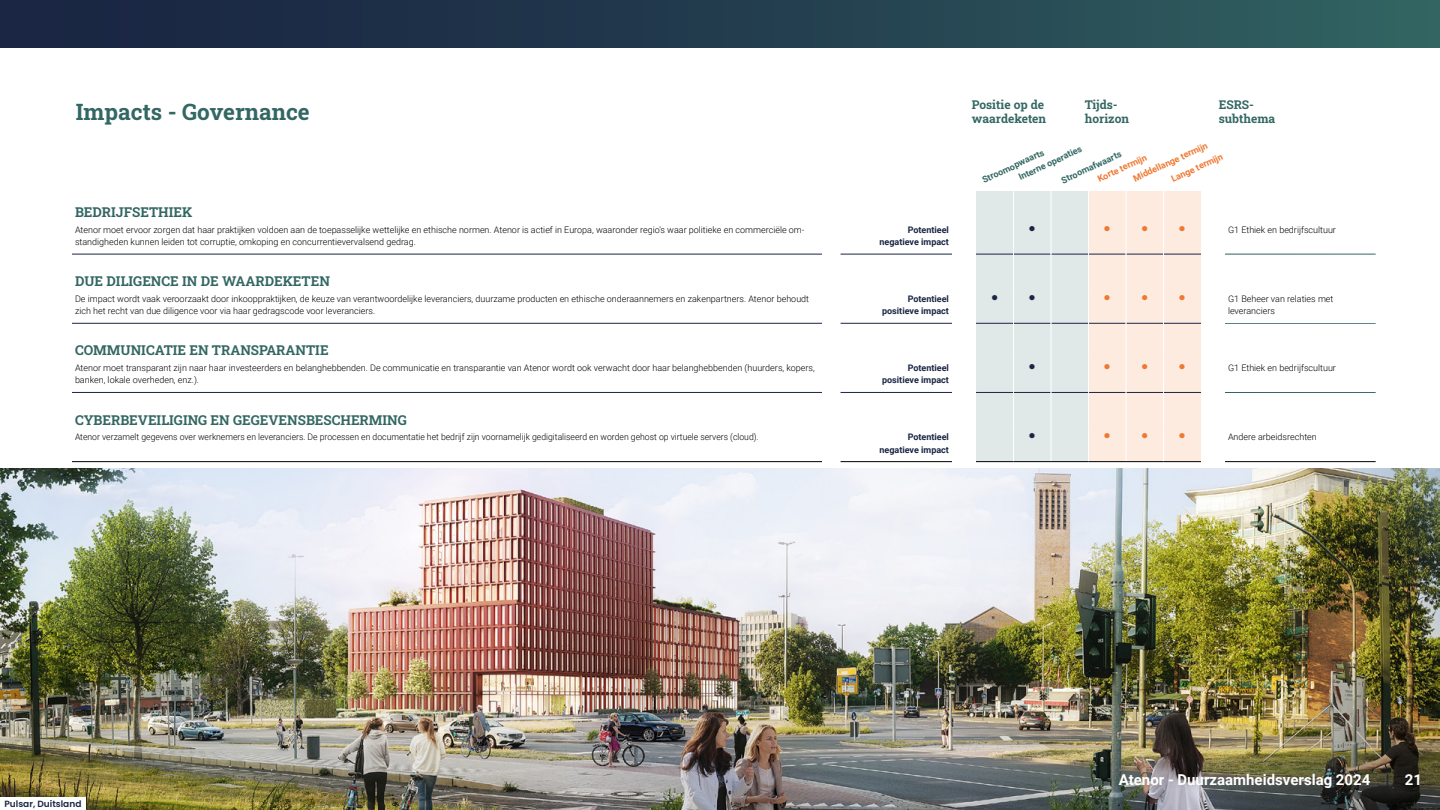
<style>
.page{position:relative;width:1440px;height:810px;background:#fff}
.page>*{position:absolute;margin:0;border:0;box-sizing:border-box;transform-origin:0 0}
.t1{font:700 22.5px "Roboto Slab";color:#336763}
.t2{font:700 15px "Roboto";color:#fff}
.t3{font:700 13.5px "Roboto Slab";color:#336763}
.t4{font:700 12px/14.4px "Roboto Slab";color:#336763}
.t5{font:12px "Arial";color:#ef7832}
.t6{font:12px "Arial";color:#1a2643}
.t7{font:300 9px/12.6px "Roboto";color:#000}
.t8{font:300 9px "Roboto";color:#000;scale:.96 1}
.t9{font:700 9px/12.6px "Roboto";color:#1a2643;text-align:right}
.t10{font:700 9px/12.8px "Roboto";color:#336763}
.t11{font:700 9px/14.9px "Roboto";color:#ef7832}
.t12{font:600 9px "Poppins";color:#1a2643}
.s1{color:#1a2643}
</style>
<div class="page">
<div style="left:0;top:0;width:1440px;height:810px;background:linear-gradient(to right,#171e3f,#306060)"></div>
<div style="left:0;top:48px;width:1440px;height:762px;background:#fff"></div>
<img style="left:0;top:468px;width:1440px;height:342px">
<div style="left:0;top:798px;width:86px;height:12px;background:#fff"></div>
<hr style="left:841px;top:254px;width:111px;height:1px;background:#1a2643">
<hr style="left:841px;top:323px;width:111px;height:1px;background:#1a2643">
<hr style="left:841px;top:392px;width:111px;height:1px;background:#1a2643">
<svg style="left:976px;top:191px;width:225px;height:271px;background:#ebe6e1"></svg>
<hr style="left:1013px;top:220px;width:1px;height:34px;background:#fff">
<hr style="left:1051px;top:220px;width:1px;height:34px;background:#fff">
<hr style="left:1088px;top:220px;width:1px;height:34px;background:#fff">
<hr style="left:1126px;top:220px;width:1px;height:34px;background:#fff">
<hr style="left:1163px;top:220px;width:1px;height:34px;background:#fff">
<hr style="left:1013px;top:254px;width:1px;height:35px;background:#fff">
<hr style="left:1051px;top:254px;width:1px;height:35px;background:#fff">
<hr style="left:1088px;top:254px;width:1px;height:35px;background:#fff">
<hr style="left:1126px;top:254px;width:1px;height:35px;background:#fff">
<hr style="left:1163px;top:254px;width:1px;height:35px;background:#fff">
<hr style="left:1013px;top:289px;width:1px;height:34px;background:#fff">
<hr style="left:1051px;top:289px;width:1px;height:34px;background:#fff">
<hr style="left:1088px;top:289px;width:1px;height:34px;background:#fff">
<hr style="left:1126px;top:289px;width:1px;height:34px;background:#fff">
<hr style="left:1163px;top:289px;width:1px;height:34px;background:#fff">
<hr style="left:1013px;top:323px;width:1px;height:35px;background:#fff">
<hr style="left:1051px;top:323px;width:1px;height:35px;background:#fff">
<hr style="left:1088px;top:323px;width:1px;height:35px;background:#fff">
<hr style="left:1126px;top:323px;width:1px;height:35px;background:#fff">
<hr style="left:1163px;top:323px;width:1px;height:35px;background:#fff">
<hr style="left:1013px;top:358px;width:1px;height:34px;background:#fff">
<hr style="left:1051px;top:358px;width:1px;height:34px;background:#fff">
<hr style="left:1088px;top:358px;width:1px;height:34px;background:#fff">
<hr style="left:1126px;top:358px;width:1px;height:34px;background:#fff">
<hr style="left:1163px;top:358px;width:1px;height:34px;background:#fff">
<hr style="left:1013px;top:392px;width:1px;height:36px;background:#fff">
<hr style="left:1051px;top:392px;width:1px;height:36px;background:#fff">
<hr style="left:1088px;top:392px;width:1px;height:36px;background:#fff">
<hr style="left:1126px;top:392px;width:1px;height:36px;background:#fff">
<hr style="left:1163px;top:392px;width:1px;height:36px;background:#fff">
<hr style="left:1013px;top:428px;width:1px;height:34px;background:#fff">
<hr style="left:1051px;top:428px;width:1px;height:34px;background:#fff">
<hr style="left:1088px;top:428px;width:1px;height:34px;background:#fff">
<hr style="left:1126px;top:428px;width:1px;height:34px;background:#fff">
<hr style="left:1163px;top:428px;width:1px;height:34px;background:#fff">
<hr style="left:72px;top:254px;width:750px;height:1px;background:#1a2643">
<hr style="left:72px;top:323px;width:750px;height:1px;background:#1a2643">
<hr style="left:72px;top:392px;width:750px;height:1px;background:#1a2643">
<hr style="left:72px;top:462px;width:750px;height:1px;background:#000">
<hr style="left:841px;top:462px;width:111px;height:1px;background:#000">
<hr style="left:976px;top:462px;width:38px;height:1px;background:#000">
<hr style="left:1014px;top:462px;width:37px;height:1px;background:#000">
<hr style="left:1051px;top:462px;width:38px;height:1px;background:#000">
<hr style="left:1089px;top:462px;width:37px;height:1px;background:#000">
<hr style="left:1126px;top:462px;width:38px;height:1px;background:#000">
<hr style="left:1164px;top:462px;width:37px;height:1px;background:#000">
<hr style="left:1225px;top:462px;width:151px;height:1px;background:#000">
<h1 class="t1" style="left:76px;top:96px;width:236px">Impacts - Governance</h1>
<h3 class="t4" style="left:972px;top:97px;width:76px">Positie op de waardeketen</h3>
<h3 class="t4" style="left:1085px;top:97px;width:46px">Tijds&shy;horizon</h3>
<h3 class="t4" style="left:1219px;top:97px;width:58px">ESRS&shy;subthema</h3>
<p class="t10" style="left:1011px;top:160px;width:70px;text-indent:-34px;rotate:-25deg">Stroomopwaarts<br>Interne operaties</p>
<p class="t11" style="left:1124px;top:158px;width:82px;text-indent:-32px;rotate:-25deg">Korte termijn<br>Middellange termijn</p>
<p class="t10" style="left:1059px;top:175px;width:67px;rotate:-25deg">Stroomafwaarts</p>
<p class="t11" style="left:1169px;top:172px;width:57px;rotate:-25deg">Lange termijn</p>
<h3 class="t3" style="left:75px;top:203px;width:119px">BEDRIJFSETHIEK</h3>
<p class="t7" style="left:75px;top:223px;width:731px">Atenor moet ervoor zorgen dat haar praktijken voldoen aan de toepasselijke wettelijke en ethische normen. Atenor is actief in Europa, waaronder regio's waar politieke en commerciële om&shy;standigheden kunnen leiden tot corruptie, omkoping en concurrentievervalsend gedrag.</p>
<p class="t9" style="left:879px;top:223px;width:71px">Potentieel negatieve impact</p>
<h3 class="t6" style="left:1029px;top:220px;width:9px">●</h3>
<h3 class="t5" style="left:1104px;top:220px;width:9px">●</h3>
<h3 class="t5" style="left:1141px;top:220px;width:9px">●</h3>
<h3 class="t5" style="left:1179px;top:220px;width:9px">●</h3>
<p class="t7" style="left:1228px;top:223px;width:109px">G1 Ethiek en bedrijfscultuur</p>
<h3 class="t3" style="left:75px;top:272px;width:257px">DUE DILIGENCE IN DE WAARDEKETEN</h3>
<p class="t7" style="left:75px;top:292px;width:736px">De impact wordt vaak veroorzaakt door inkooppraktijken, de keuze van verantwoordelijke leveranciers, duurzame producten en ethische onderaannemers en zakenpartners. Atenor behoudt zich het recht van due diligence voor via haar gedragscode voor leveranciers.</p>
<p class="t9" style="left:882px;top:292px;width:68px">Potentieel positieve impact</p>
<h3 class="t6" style="left:991px;top:289px;width:9px">●</h3>
<h3 class="t6" style="left:1029px;top:289px;width:9px">●</h3>
<h3 class="t5" style="left:1104px;top:289px;width:9px">●</h3>
<h3 class="t5" style="left:1141px;top:289px;width:9px">●</h3>
<h3 class="t5" style="left:1179px;top:289px;width:9px">●</h3>
<p class="t7" style="left:1228px;top:292px;width:107px">G1 Beheer van relaties met leveranciers</p>
<h3 class="t3" style="left:75px;top:341px;width:255px">COMMUNICATIE EN TRANSPARANTIE</h3>
<p class="t7" style="left:75px;top:361px;width:741px">Atenor moet transparant zijn naar haar investeerders en belanghebbenden. De communicatie en transparantie van Atenor wordt ook verwacht door haar belanghebbenden (huurders, kopers, banken, lokale overheden, enz.).</p>
<p class="t9" style="left:882px;top:361px;width:68px">Potentieel positieve impact</p>
<h3 class="t6" style="left:1029px;top:358px;width:9px">●</h3>
<h3 class="t5" style="left:1104px;top:358px;width:9px">●</h3>
<h3 class="t5" style="left:1141px;top:358px;width:9px">●</h3>
<h3 class="t5" style="left:1179px;top:358px;width:9px">●</h3>
<p class="t7" style="left:1228px;top:361px;width:109px">G1 Ethiek en bedrijfscultuur</p>
<h3 class="t3" style="left:75px;top:410px;width:333px">CYBERBEVEILIGING EN GEGEVENSBESCHERMING</h3>
<p class="t8" style="left:75px;top:431px;width:714px">Atenor verzamelt gegevens over werknemers en leveranciers. De processen en documentatie het bedrijf zijn voornamelijk gedigitaliseerd en worden gehost op virtuele servers (cloud).</p>
<p class="t9" style="left:879px;top:430px;width:71px">Potentieel negatieve impact</p>
<h3 class="t6" style="left:1029px;top:427px;width:9px">●</h3>
<h3 class="t5" style="left:1104px;top:427px;width:9px">●</h3>
<h3 class="t5" style="left:1141px;top:427px;width:9px">●</h3>
<h3 class="t5" style="left:1179px;top:427px;width:9px">●</h3>
<p class="t7" style="left:1228px;top:430px;width:90px">Andere arbeidsrechten</p>
<p class="t12" style="left:4px;top:799px;width:78px">Pulsar, Duitsland</p>
<h2 class="t2" style="left:1119px;top:769px;width:305px">Atenor - Duurzaamheidsverslag 2024 <span class="s1">|</span> 21</h2>
</div>
